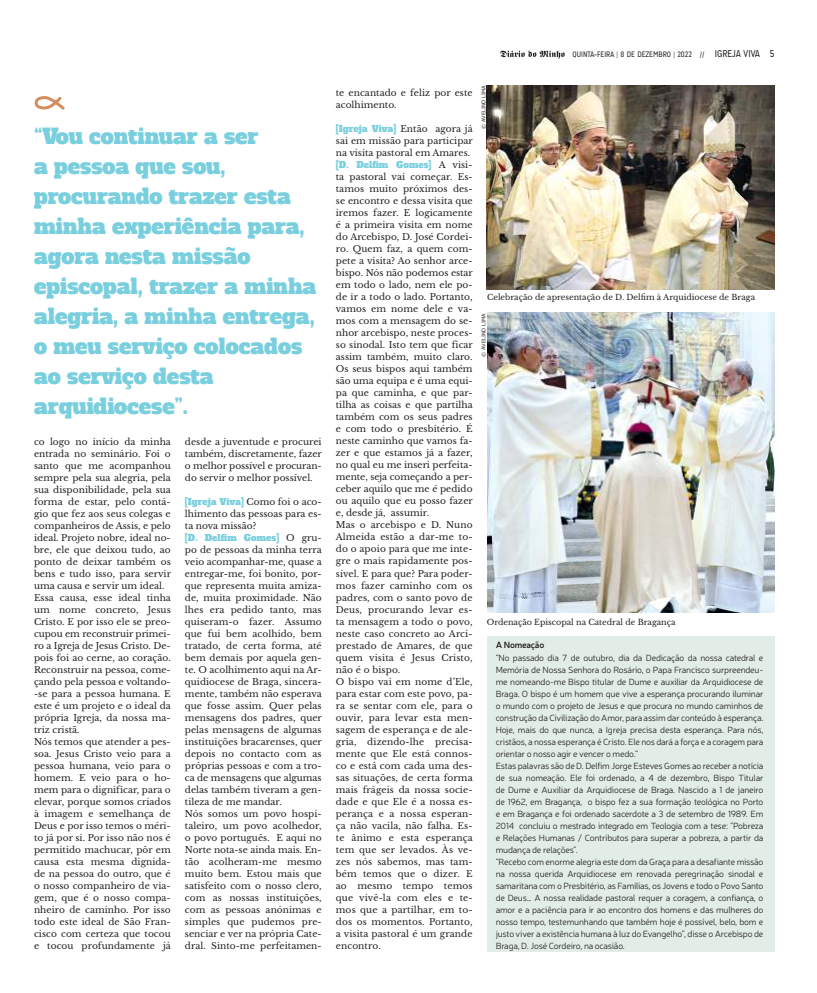
<style>
.page{position:relative;width:817px;height:993px;background:#fff}
.page>*{position:absolute;margin:0;border:0;box-sizing:border-box;transform-origin:0 0}
.t1{font:21px/30px "Alfa Slab One";color:#7acfde}
.t2{font:9px/12px "Libre Baskerville";letter-spacing:.005em;color:#241f1f}
.t3{font:300 9px/12px "Neris";letter-spacing:-.02em;color:#241f1f}
.t4{font:9px "Alfa Slab One";letter-spacing:.005em;color:#7acfde}
.t5{font:600 9px "Neris";letter-spacing:-.02em;color:#241f1f}
.t6{font:8px "Libre Baskerville";color:#241f1f}
.t7{font:8px "A Udimat";color:#241f1f}
.t8{font:5px "Verdana";color:#241f1f}
.s1{font-family:"Libre Baskerville";color:#241f1f}
.s2{font-size:10px}
</style>
<div class="page">
<svg style="left:500px;top:51px;width:64px;height:8px"></svg>
<div style="left:486px;top:636px;width:288px;height:316px;background:#e1ede6"></div>
<img style="left:486px;top:85px;width:288px;height:205px">
<img style="left:487px;top:312px;width:287px;height:300px">
<svg style="left:34px;top:96px;width:31px;height:14px"></svg>
<h1 class="t1" style="left:34px;top:121px;width:284px">“Vou continuar a ser<br>a pessoa que sou, procurando trazer esta minha experiência para, agora nesta missão episcopal, trazer a minha alegria, a minha entrega, o meu serviço colocados ao serviço desta arquidiocese”.</h1>
<p class="t2" style="left:34px;top:435px;width:138px">co logo no início da minha entrada no seminário. Foi o santo que me acompanhou sempre pela sua alegria, pela sua disponibilidade, pela sua forma de estar, pelo contá&shy;gio que fez aos seus colegas e companheiros de Assis, e pelo ideal. Projeto nobre, ideal no&shy;bre, ele que deixou tudo, ao ponto de deixar também os bens e tudo isso, para servir uma causa e servir um ideal.<br>Essa causa, esse ideal tinha um nome concreto, Jesus<br>Cristo. E por isso ele se preo&shy;cupou em reconstruir primei&shy;ro a Igreja de Jesus Cristo. De&shy;pois foi ao cerne, ao coração.<br>Reconstruir na pessoa, come&shy;çando pela pessoa e voltando--se para a pessoa humana. E este é um projeto e o ideal da própria Igreja, da nossa ma&shy;triz cristã.<br>Nós temos que atender a pes&shy;soa. Jesus Cristo veio para a pessoa humana, veio para o homem. E veio para o ho&shy;mem para o dignificar, para o elevar, porque somos criados à imagem e semelhança de<br>Deus e por isso temos o méri&shy;to já por si. Por isso não nos é permitido machucar, pôr em causa esta mesma dignida&shy;de na pessoa do outro, que é o nosso companheiro de via&shy;gem, que é o nosso compa&shy;nheiro de caminho. Por isso todo este ideal de São Fran&shy;cisco com certeza que tocou e tocou profundamente já</p>
<p class="t2" style="left:185px;top:435px;width:138px;text-align:justify">desde a juventude e procurei também, discretamente, fazer o melhor possível e procuran&shy;do servir o melhor possível.</p>
<p class="t4" style="left:185px;top:495px;width:138px">[Igreja Viva] <span class="s1">Como foi o aco-</span></p>
<p class="t2" style="left:185px;top:507px;width:138px">lhimento das pessoas para es&shy;ta nova missão?</p>
<p class="t4" style="left:185px;top:531px;width:138px">[D. Delfim Gomes] <span class="s1">O gru-</span></p>
<p class="t2" style="left:185px;top:543px;width:138px">po de pessoas da minha terra veio acompanhar-me, quase a entregar-me, foi bonito, por&shy;que representa muita amiza&shy;de, muita proximidade. Não lhes era pedido tanto, mas quiseram-o fazer. Assumo que fui bem acolhido, bem tratado, de certa forma, até bem demais por aquela gen&shy;te. O acolhimento aqui na Ar&shy;quidiocese de Braga, sincera&shy;mente, também não esperava que fosse assim. Quer pelas mensagens dos padres, quer pelas mensagens de algumas instituições bracarenses, quer depois no contacto com as próprias pessoas e com a tro&shy;ca de mensagens que algumas delas também tiveram a gen&shy;tileza de me mandar.<br>Nós somos um povo hospi&shy;taleiro, um povo acolhedor, o povo português. E aqui no<br>Norte nota-se ainda mais. En&shy;tão acolheram-me mesmo muito bem. Estou mais que satisfeito com o nosso clero, com as nossas instituições, com as pessoas anónimas e simples que pudemos pre&shy;senciar e ver na própria Cate&shy;dral. Sinto-me perfeitamen-</p>
<p class="t7" style="left:572px;top:50px;width:203px">QUINTA-FEIRA | 8 DE DEZEMBRO | 2022 // <span class="s2">IGREJA VIVA 5</span></p>
<p class="t2" style="left:336px;top:87px;width:138px">te encantado e feliz por este acolhimento.</p>
<p class="t4" style="left:336px;top:123px;width:138px">[Igreja Viva] <span class="s1">Então agora já</span></p>
<p class="t2" style="left:336px;top:135px;width:138px">sai em missão para participar na visita pastoral em Amares.</p>
<p class="t4" style="left:336px;top:159px;width:138px">[D. Delfim Gomes] <span class="s1">A visi-</span></p>
<p class="t2" style="left:336px;top:171px;width:138px">ta pastoral vai começar. Es&shy;tamos muito próximos des&shy;se encontro e dessa visita que iremos fazer. E logicamente é a primeira visita em nome do Arcebispo, D. José Cordei&shy;ro. Quem faz, a quem com&shy;pete a visita? Ao senhor arce&shy;bispo. Nós não podemos estar em todo o lado, nem ele po&shy;de ir a todo o lado. Portanto, vamos em nome dele e va&shy;mos com a mensagem do se&shy;nhor arcebispo, neste proces&shy;so sinodal. Isto tem que ficar assim também, muito claro.<br>Os seus bispos aqui também são uma equipa e é uma equi&shy;pa que caminha, e que par&shy;tilha as coisas e que partilha também com os seus padres e com todo o presbitério. É neste caminho que vamos fa&shy;zer e que estamos já a fazer, no qual eu me inseri perfeita&shy;mente, seja começando a per&shy;ceber aquilo que me é pedido ou aquilo que eu posso fazer e, desde já, assumir.<br>Mas o arcebispo e D. Nuno<br>Almeida estão a dar-me to&shy;do o apoio para que me inte&shy;gre o mais rapidamente pos&shy;sível. E para que? Para poder&shy;mos fazer caminho com os padres, com o santo povo de<br>Deus, procurando levar es&shy;ta mensagem a todo o povo, neste caso concreto ao Arci&shy;prestado de Amares, de que quem visita é Jesus Cristo, não é o bispo.<br>O bispo vai em nome d’Ele, para estar com este povo, pa&shy;ra se sentar com ele, para o ouvir, para levar esta men&shy;sagem de esperança e de ale&shy;gria, dizendo-lhe precisa&shy;mente que Ele está connos&shy;co e está com cada uma des&shy;sas situações, de certa forma mais frágeis da nossa socie&shy;dade e que Ele é a nossa es&shy;perança e a nossa esperan&shy;ça não vacila, não falha. Es&shy;te ânimo e esta esperança tem que ser levados. Às ve&shy;zes nós sabemos, mas tam&shy;bém temos que o dizer. E ao mesmo tempo temos que vivê-la com eles e te&shy;mos que a partilhar, em to&shy;dos os momentos. Portanto, a visita pastoral é um grande encontro.</p>
<p class="t8" style="left:480px;top:129px;width:45px;rotate:-90deg">© AVELINO LIMA</p>
<p class="t6" style="left:487px;top:292px;width:269px">Celebração de apresentação de D. Delfim à Arquidiocese de Braga</p>
<p class="t8" style="left:480px;top:356px;width:45px;rotate:-90deg">© AVELINO LIMA</p>
<p class="t6" style="left:486px;top:616px;width:190px">Ordenação Episcopal na Catedral de Bragança</p>
<p class="t5" style="left:495px;top:638px;width:50px">A Nomeação</p>
<p class="t3" style="left:495px;top:651px;width:269px">“No passado dia 7 de outubro, dia da Dedicação da nossa catedral e Memória de Nossa Senhora do Rosário, o Papa Francisco surpreendeu&shy;me nomeando-me Bispo titular de Dume e auxiliar da Arquidiocese de Braga. O bispo é um homem que vive a esperança procurando iluminar o mundo com o projeto de Jesus e que procura no mundo caminhos de construção da Civilização do Amor, para assim dar conteúdo à esperança.<br>Hoje, mais do que nunca, a Igreja precisa desta esperança. Para nós, cristãos, a nossa esperança é Cristo. Ele nos dará a força e a coragem para orientar o nosso agir e vencer o medo.”<br>Estas palavras são de D. Delfim Jorge Esteves Gomes ao receber a notícia de sua nomeação. Ele foi ordenado, a 4 de dezembro, Bispo Titular de Dume e Auxiliar da Arquidiocese de Braga. Nascido a 1 de janeiro de 1962, em Bragança, o bispo fez a sua formação teológica no Porto e em Bragança e foi ordenado sacerdote a 3 de setembro de 1989. Em 2014 concluiu o mestrado integrado em Teologia com a tese: "Pobreza e Relações Humanas / Contributos para superar a pobreza, a partir da mudança de relações".<br>“Recebo com enorme alegria este dom da Graça para a desafiante missão na nossa querida Arquidiocese em renovada peregrinação sinodal e samaritana com o Presbitério, as Famílias, os Jovens e todo o Povo Santo de Deus… A nossa realidade pastoral requer a coragem, a confiança, o amor e a paciência para ir ao encontro dos homens e das mulheres do nosso tempo, testemunhando que também hoje é possível, belo, bom e justo viver a existência humana à luz do Evangelho”, disse o Arcebispo de Braga, D. José Cordeiro, na ocasião.</p>
</div>
